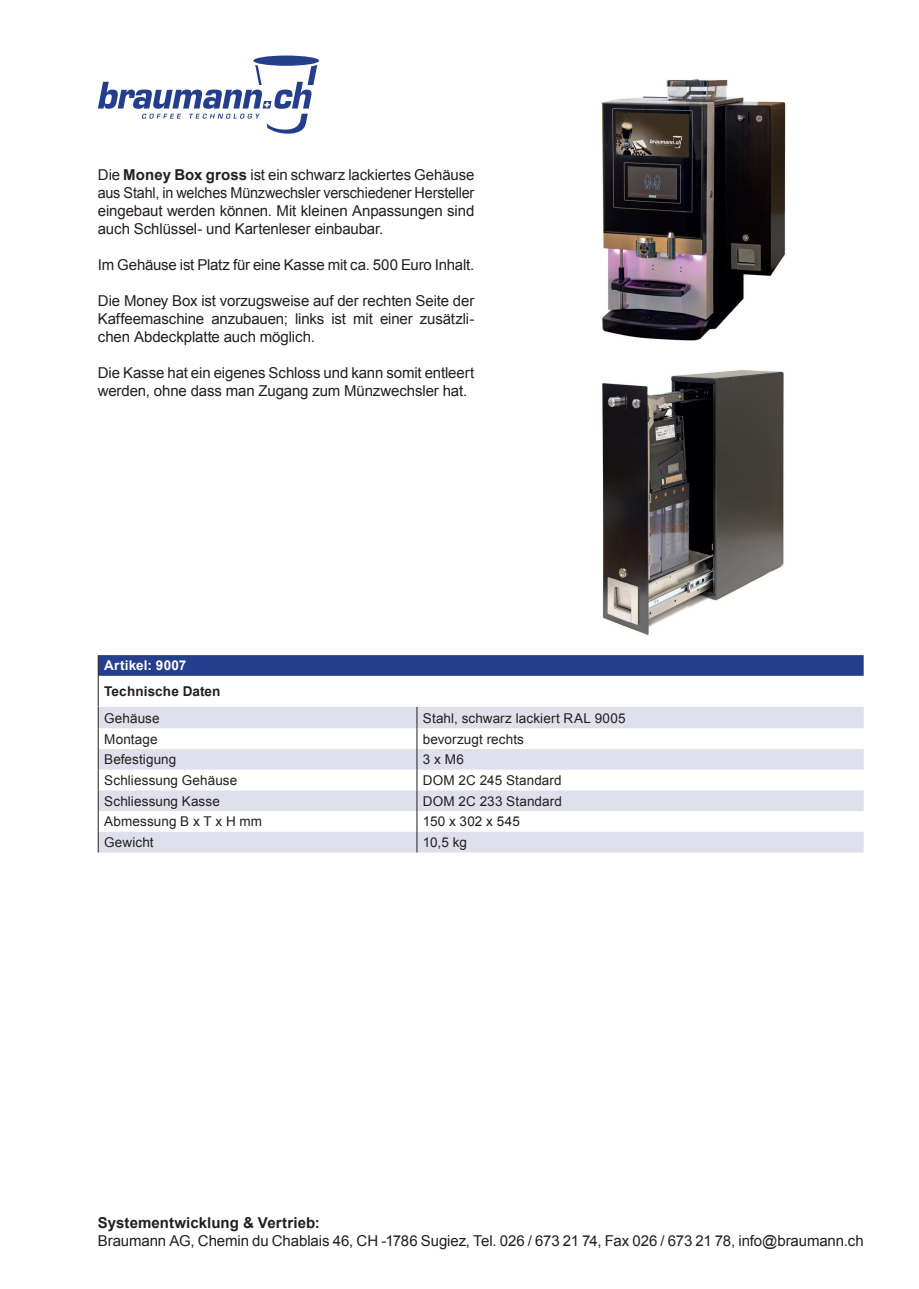
<style>
.page{position:relative;width:919px;height:1289px;background:#fff}
.page>*{position:absolute;margin:0;border:0;box-sizing:border-box;transform-origin:0 0}
.t1{font:15px/18px "Arial";letter-spacing:-.01em;color:#231f20;text-align:justify}
.t2{font:700 15px "Arial";letter-spacing:.005em;color:#231f20}
.t3{font:13.5px "Arial";letter-spacing:.01em;color:#231f20}
.t4{font:700 13.5px/26.1px "Arial";letter-spacing:.015em;color:#fff}
.s1{font-weight:700}
.s2{color:#231f20}
.s3{font-size:13.65px;color:#231f20}
.s4{font-weight:400;color:#231f20}
</style>
<div class="page">
<div style="left:253px;top:56px;width:66px;height:10px;background:#253e8b;border-radius:50%"></div>
<svg style="left:98px;top:65px;width:219px;height:69px"></svg>
<div style="left:98px;top:655px;width:765px;height:20px;background:#253f8e"></div>
<hr style="left:98px;top:675px;width:1px;height:31px;background:#231f20">
<svg style="left:99px;top:707px;width:764px;height:145px;fill:#e0e0ed"></svg>
<svg style="left:98px;top:707px;width:1px;height:145px"></svg>
<svg style="left:416px;top:707px;width:1px;height:145px"></svg>
<img style="left:602px;top:370px;width:182px;height:266px">
<img style="left:601px;top:79px;width:185px;height:262px">
<p class="t1" style="left:98px;top:166px;width:378px">Die <span class="s1">Money Box gross</span> ist ein schwarz lackiertes Gehäuse aus Stahl, in welches Münzwechsler verschiedener Hersteller eingebaut werden können. Mit kleinen Anpassungen sind auch Schlüssel- und Kartenleser einbaubar.</p>
<p class="t1" style="left:98px;top:256px;width:378px">Im Gehäuse ist Platz für eine Kasse mit ca. 500 Euro Inhalt.</p>
<p class="t1" style="left:98px;top:292px;width:378px">Die Money Box ist vorzugsweise auf der rechten Seite der Kaffeemaschine anzubauen; links ist mit einer zusätzli&shy;chen Abdeckplatte auch möglich.</p>
<p class="t1" style="left:98px;top:364px;width:378px">Die Kasse hat ein eigenes Schloss und kann somit entleert werden, ohne dass man Zugang zum Münzwechsler hat.</p>
<p class="t4" style="left:104px;top:653px;width:118px">Artikel: 9007<br><span class="s2">Technische</span> <span class="s3">Daten<br></span><span class="s4">Gehäuse</span></p>
<p class="t3" style="left:423px;top:709px;width:204px">Stahl, schwarz lackiert RAL 9005</p>
<p class="t3" style="left:104px;top:730px;width:55px">Montage</p>
<p class="t3" style="left:423px;top:730px;width:103px">bevorzugt rechts</p>
<p class="t3" style="left:104px;top:750px;width:74px">Befestigung</p>
<p class="t3" style="left:423px;top:750px;width:42px">3 x M6</p>
<p class="t3" style="left:104px;top:771px;width:134px">Schliessung Gehäuse</p>
<p class="t3" style="left:423px;top:771px;width:140px">DOM 2C 245 Standard</p>
<p class="t3" style="left:104px;top:792px;width:117px">Schliessung Kasse</p>
<p class="t3" style="left:423px;top:792px;width:140px">DOM 2C 233 Standard</p>
<p class="t3" style="left:104px;top:812px;width:159px">Abmessung B x T x H mm</p>
<p class="t3" style="left:423px;top:812px;width:98px">150 x 302 x 545</p>
<p class="t3" style="left:104px;top:833px;width:51px">Gewicht</p>
<p class="t3" style="left:423px;top:833px;width:45px">10,5 kg</p>
<p class="t2" style="left:98px;top:1213px;width:223px">Systementwicklung &amp; Vertrieb:</p>
<p class="t1" style="left:98px;top:1232px;width:767px">Braumann AG, Chemin du Chablais 46, CH -1786 Sugiez, Tel. 026 / 673 21 74, Fax 026 / 673 21 78, info@braumann.ch</p>
</div>
